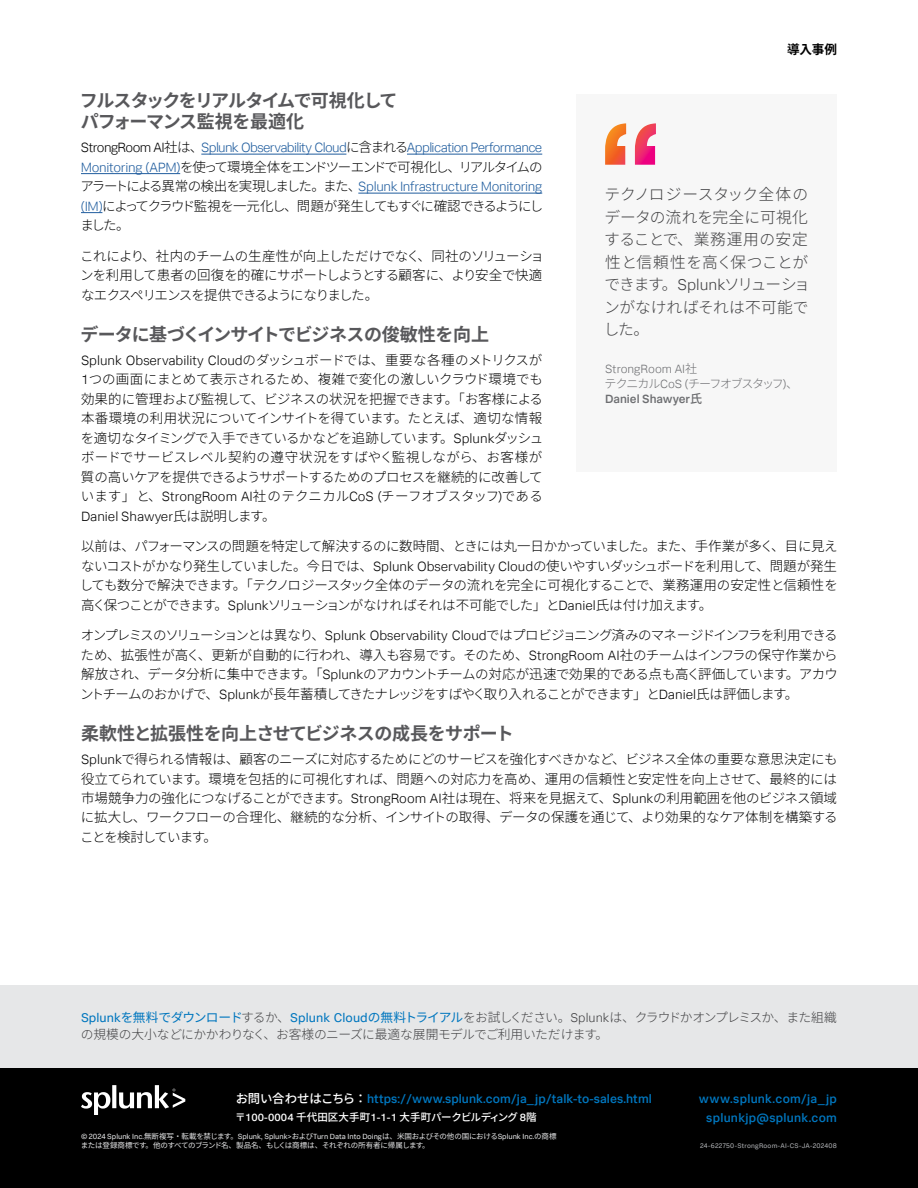
<style>
.page{position:relative;width:918px;height:1188px;background:#fff}
.page>*{position:absolute;margin:0;border:0;box-sizing:border-box;transform-origin:0 0}
.t1{font:700 18px/21px "Source Han Sans JP";letter-spacing:-.05em;color:#58585b}
.t2{font:700 18px "Source Han Sans JP";letter-spacing:-.03em;color:#58585b}
.t3{font:300 15.75px/22.5px "Source Han Sans JP";letter-spacing:-.01em;color:#404042}
.t4{font:300 13.5px/19.5px "Source Han Sans JP";letter-spacing:-.055em;color:#000;text-align:justify}
.t5{font:300 13.5px "Splunk Data Sans Pro";letter-spacing:-.04em;color:#205d9e}
.t6{font:300 13.5px "Splunk Data Sans Pro";color:#000}
.t7{font:300 13.5px "Source Han Sans JP";letter-spacing:-.11em;color:#000}
.t8{font:300 13.5px/19.5px "Source Han Sans JP";letter-spacing:-.105em;color:#000}
.t9{font:300 12.75px/17.2px "Source Han Sans JP";letter-spacing:-.045em;color:#404042}
.t10{font:700 12.6px "Source Han Sans JP";color:#000}
.t11{font:500 12.3px/19.5px "Splunk Data Sans Pro";letter-spacing:.015em;color:#0076be;text-align:right}
.t12{font:300 12px "Source Han Sans JP";letter-spacing:-.105em;color:#6d6e71}
.t13{font:500 12px "Splunk Data Sans Pro";color:#6d6e71}
.t14{font:300 12px "Splunk Data Sans Pro";color:#6d6e71}
.t15{font:500 10.5px "Source Han Sans JP";letter-spacing:-.02em;color:#fff}
.t16{font:7.5px "Splunk Data Sans Pro";color:#e6e7e8}
.t17{font:7.5px "Source Han Sans JP";letter-spacing:-.035em;color:#e6e7e8}
.t18{font:6.75px "Splunk Data Sans Pro";letter-spacing:.03em;color:#afb1b4}
.s1{color:#000}
.s2{font-family:"Source Han Sans JP";color:#000}
.s3{font-family:"Splunk Data Sans Pro";color:#205d9e}
.s4{font-family:"Source Han Sans JP"}
.s5{font-family:"Splunk Data Sans Pro"}
.s6{font-family:"Splunk Data Sans Pro";font-weight:400;color:#0076be}
.s7{font-weight:400;color:#0076be}
.s8{font-family:"Source Han Sans JP";color:#fff}
</style>
<div class="page">
<div style="left:0;top:1066px;width:918px;height:122px;background:#000"></div>
<svg style="left:81px;top:1085px;width:104px;height:29px"></svg>
<hr style="left:201px;top:154px;width:145px;height:1px;background:#205d9e">
<hr style="left:407px;top:154px;width:135px;height:1px;background:#205d9e">
<hr style="left:81px;top:173px;width:99px;height:1px;background:#205d9e">
<hr style="left:358px;top:193px;width:184px;height:1px;background:#205d9e">
<svg style="left:81px;top:212px;width:21px;height:1px"></svg>
<div style="left:576px;top:94px;width:261px;height:378px;background:#f7f7f7"></div>
<svg style="left:605px;top:123px;width:51px;height:42px"></svg>
<div style="left:0;top:986px;width:918px;height:82px;background:#e6e7e8"></div>
<p class="t10" style="left:787px;top:42px;width:51px">導入事例</p>
<h1 class="t1" style="left:80px;top:91px;width:319px">フルスタックをリアルタイムで可視化してパフォーマンス監視を最適化</h1>
<p class="t5" style="left:81px;top:139px;width:463px"><span class="s1">StrongRoom AI</span><span class="s2">社は、</span>Splunk Observability Cloud<span class="s2">に含まれる</span>Application Performance</p>
<p class="t7" style="left:81px;top:159px;width:463px"><span class="s3">Monitoring (APM)</span>を使って環境全体をエンドツーエンドで可視化し、リアルタイムの</p>
<p class="t5" style="left:80px;top:178px;width:463px"><span class="s2">アラートによる異常の検出を実現しました。また、</span>Splunk Infrastructure Monitoring</p>
<p class="t8" style="left:80px;top:196px;width:465px"><span class="s3">(IM)</span>によってクラウド監視を一元化し、問題が発生してもすぐに確認できるようにしました。</p>
<p class="t4" style="left:80px;top:246px;width:465px;text-align:left">これにより、社内のチームの生産性が向上しただけでなく、同社のソリューションを利用して患者の回復を的確にサポートしようとする顧客に、より安全で快適なエクスペリエンスを提供できるようになりました。</p>
<h1 class="t1" style="left:80px;top:324px;width:410px">データに基づくインサイトでビジネスの俊敏性を向上</h1>
<p class="t6" style="left:81px;top:352px;width:463px">Splunk Observability Cloud<span class="s4">のダッシュボードでは、重要な各種のメトリクスが</span></p>
<p class="t4" style="left:81px;top:370px;width:464px"><span class="s5">1</span>つの画面にまとめて表示されるため、複雑で変化の激しいクラウド環境でも効果的に管理および監視して、ビジネスの状況を把握できます。「お客様による本番環境の利用状況についてインサイトを得ています。たとえば、適切な情報を適切なタイミングで入手できているかなどを追跡しています。<span class="s5">Splunk</span>ダッシュボードでサービスレベル契約の遵守状況をすばやく監視しながら、お客様が質の高いケアを提供できるようサポートするためのプロセスを継続的に改善しています」と、<span class="s5">StrongRoom AI</span>社のテクニカル<span class="s5">CoS (</span>チーフオブスタッフ<span class="s5">)</span>である</p>
<p class="t6" style="left:81px;top:508px;width:196px">Daniel Shawyer<span class="s4">氏は説明します。</span></p>
<p class="t4" style="left:80px;top:537px;width:759px">以前は、パフォーマンスの問題を特定して解決するのに数時間、ときには丸一日かかっていました。また、手作業が多く、目に見えないコストがかなり発生していました。今日では、<span class="s5">Splunk Observability Cloud</span>の使いやすいダッシュボードを利用して、問題が発生しても数分で解決できます。「テクノロジースタック全体のデータの流れを完全に可視化することで、業務運用の安定性と信頼性を高く保つことができます。<span class="s5">Splunk</span>ソリューションがなければそれは不可能でした」と<span class="s5">Daniel</span>氏は付け加えます。</p>
<p class="t4" style="left:80px;top:626px;width:759px">オンプレミスのソリューションとは異なり、<span class="s5">Splunk Observability Cloud</span>ではプロビジョニング済みのマネージドインフラを利用できるため、拡張性が高く、更新が自動的に行われ、導入も容易です。そのため、<span class="s5">StrongRoom AI</span>社のチームはインフラの保守作業から解放され、データ分析に集中できます。「<span class="s5">Splunk</span>のアカウントチームの対応が迅速で効果的である点も高く評価しています。アカウントチームのおかげで、<span class="s5">Splunk</span>が長年蓄積してきたナレッジをすばやく取り入れることができます」と<span class="s5">Daniel</span>氏は評価します。</p>
<h1 class="t2" style="left:81px;top:723px;width:434px">柔軟性と拡張性を向上させてビジネスの成長をサポート</h1>
<p class="t4" style="left:80px;top:750px;width:759px"><span class="s5">Splunk</span>で得られる情報は、顧客のニーズに対応するためにどのサービスを強化すべきかなど、ビジネス全体の重要な意思決定にも役立てられています。環境を包括的に可視化すれば、問題への対応力を高め、運用の信頼性と安定性を向上させて、最終的には市場競争力の強化につなげることができます。<span class="s5">StrongRoom AI</span>社は現在、将来を見据えて、<span class="s5">Splunk</span>の利用範囲を他のビジネス領域に拡大し、ワークフローの合理化、継続的な分析、インサイトの取得、データの保護を通じて、より効果的なケア体制を構築することを検討しています。</p>
<p class="t3" style="left:604px;top:184px;width:207px">テクノロジースタック全体のデータの流れを完全に可視化することで、業務運用の安定性と信頼性を高く保つことができます。<span class="s5">Splunk</span>ソリューションがなければそれは不可能でした。</p>
<p class="t14" style="left:605px;top:362px;width:94px">StrongRoom AI<span class="s4">社</span></p>
<p class="t12" style="left:605px;top:377px;width:195px">テクニカル<span class="s5">CoS (</span>チーフオブスタッフ<span class="s5">)</span>、</p>
<p class="t13" style="left:605px;top:392px;width:99px">Daniel Shawyer<span class="s4">氏</span></p>
<p class="t9" style="left:81px;top:1009px;width:758px"><span class="s6">Splunk</span><span class="s7">を無料でダウンロード</span>するか、<span class="s6">Splunk Cloud</span><span class="s7">の無料トライアル</span>をお試しください。<span class="s5">Splunk</span>は、クラウドかオンプレミスか、また組織の規模の大小などにかかわりなく、お客様のニーズに最適な展開モデルでご利用いただけます。</p>
<p class="t11" style="left:236px;top:1089px;width:418px"><span class="s8">お問い合わせはこちら：</span>https://www.splunk.com/ja_jp/talk-to-sales.html</p>
<p class="t15" style="left:235px;top:1111px;width:303px">〒<span class="s5">100-0004</span> 千代田区大手町<span class="s5">1-1-1</span> 大手町パークビルディング <span class="s5">8</span>階</p>
<p class="t16" style="left:81px;top:1132px;width:477px">© 2024 Splunk Inc.<span class="s4">無断複写・転載を禁じます。</span>Splunk, Splunk&gt;<span class="s4">および</span>Turn Data Into Doing<span class="s4">は、米国およびその他の国における</span>Splunk Inc.<span class="s4">の商標</span></p>
<p class="t17" style="left:81px;top:1141px;width:350px">または登録商標です。他のすべてのブランド名、製品名、もしくは商標は、それぞれの所有者に帰属します。</p>
<p class="t11" style="left:699px;top:1089px;width:140px">www.splunk.com/ja_jp splunkjp@splunk.com</p>
<p class="t18" style="left:700px;top:1141px;width:138px">24-622750-StrongRoom-AI-CS-JA-202408</p>
</div>
